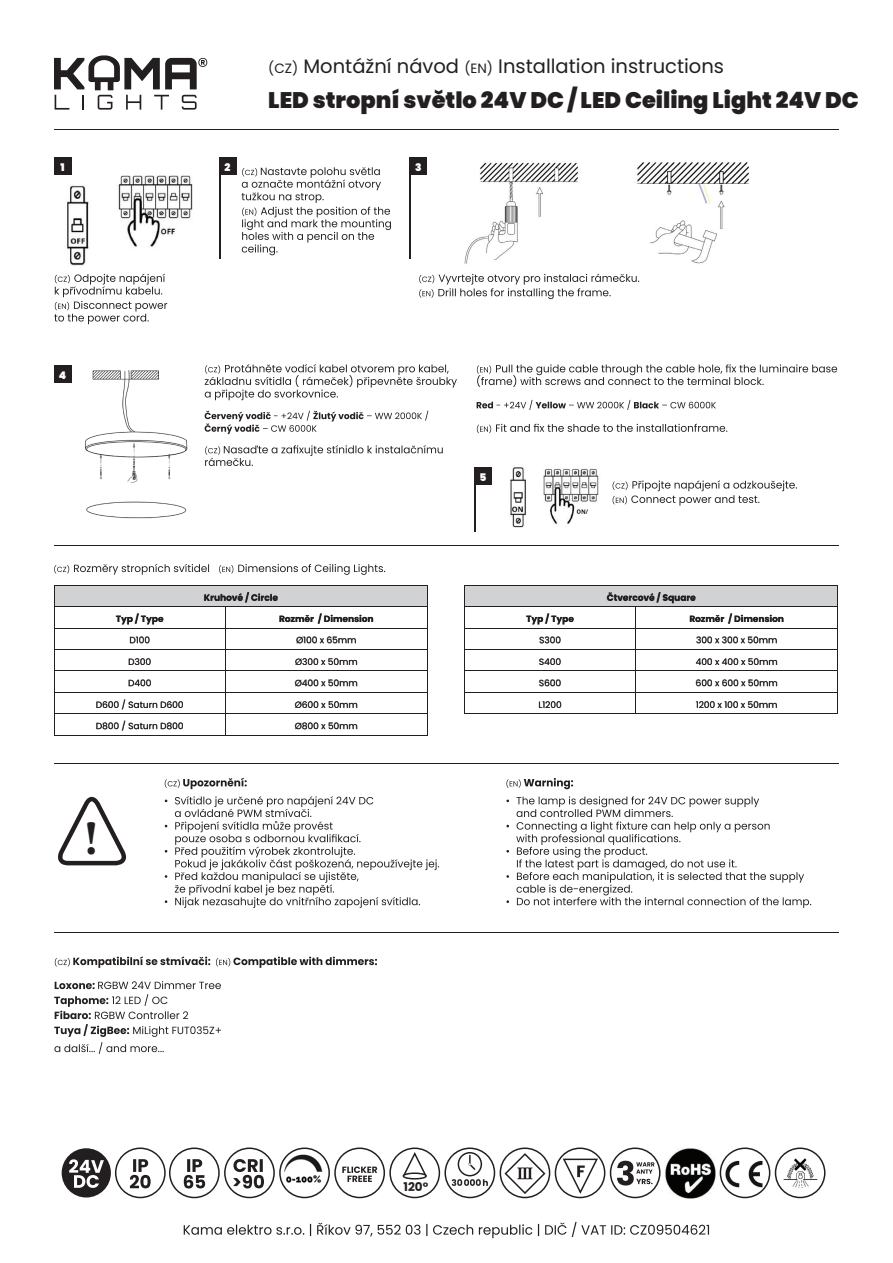
<style>
.page{position:relative;width:893px;height:1263px;background:#fff}
.page>*{position:absolute;margin:0;border:0;box-sizing:border-box;transform-origin:0 0}
.t1{font:700 48px "Minion Pro";color:#231f20}
.t2{font:900 22.5px "Poppins";color:#231f20}
.t3{font:19.5px "Poppins";color:#231f20}
.t4{font:700 12px "Poppins";color:#231f20}
.t5{font:900 10.5px "Poppins";color:#fff}
.t6{font:9px "Poppins";color:#231f20}
.t7{font:700 9px "Poppins";color:#231f20}
.s1{font-size:13.5px}
</style>
<div class="page">
<svg style="left:184px;top:1222px;width:525px;height:16px"></svg>
<hr style="left:54px;top:129px;width:785px;height:1px;background:#231f20">
<hr style="left:54px;top:545px;width:785px;height:1px;background:#231f20">
<hr style="left:54px;top:763px;width:785px;height:1px;background:#231f20">
<hr style="left:54px;top:932px;width:785px;height:1px;background:#231f20">
<svg style="left:54px;top:55px;width:153px;height:55px"></svg>
<img style="left:54px;top:165px;width:168px;height:101px">
<img style="left:85px;top:370px;width:103px;height:149px">
<img style="left:510px;top:467px;width:89px;height:61px">
<img style="left:464px;top:162px;width:114px;height:102px">
<img style="left:637px;top:162px;width:112px;height:102px">
<hr style="left:219px;top:157px;width:1px;height:102px;background:#231f20">
<hr style="left:409px;top:157px;width:2px;height:102px;background:#231f20">
<hr style="left:475px;top:467px;width:1px;height:64px;background:#231f20">
<div style="left:54px;top:157px;width:17px;height:17px;background:#231f20"></div>
<div style="left:54px;top:365px;width:17px;height:17px;background:#231f20"></div>
<div style="left:475px;top:467px;width:17px;height:17px;background:#231f20"></div>
<div style="left:410px;top:157px;width:17px;height:17px;background:#231f20"></div>
<div style="left:219px;top:157px;width:17px;height:17px;background:#231f20"></div>
<svg style="left:54px;top:274px;width:113px;height:50px"></svg>
<svg style="left:419px;top:274px;width:220px;height:25px"></svg>
<svg style="left:205px;top:445px;width:238px;height:21px"></svg>
<svg style="left:205px;top:411px;width:223px;height:23px"></svg>
<svg style="left:205px;top:364px;width:252px;height:36px"></svg>
<svg style="left:54px;top:564px;width:331px;height:11px"></svg>
<svg style="left:613px;top:480px;width:184px;height:26px"></svg>
<div style="left:54px;top:585px;width:374px;height:21px;background:#d1d2d4"></div>
<hr style="left:54px;top:585px;width:171px;height:1px;background:#231f20">
<hr style="left:225px;top:585px;width:203px;height:1px;background:#231f20">
<hr style="left:54px;top:606px;width:171px;height:1px;background:#231f20">
<hr style="left:225px;top:606px;width:203px;height:1px;background:#231f20">
<hr style="left:54px;top:628px;width:171px;height:1px;background:#231f20">
<hr style="left:225px;top:628px;width:203px;height:1px;background:#231f20">
<hr style="left:54px;top:649px;width:171px;height:1px;background:#231f20">
<hr style="left:225px;top:649px;width:203px;height:1px;background:#231f20">
<hr style="left:54px;top:670px;width:171px;height:1px;background:#231f20">
<hr style="left:225px;top:670px;width:203px;height:1px;background:#231f20">
<hr style="left:54px;top:692px;width:171px;height:1px;background:#231f20">
<hr style="left:225px;top:692px;width:203px;height:1px;background:#231f20">
<hr style="left:54px;top:713px;width:171px;height:1px;background:#231f20">
<svg style="left:54px;top:586px;width:1px;height:149px"></svg>
<hr style="left:225px;top:713px;width:203px;height:1px;background:#231f20">
<svg style="left:427px;top:586px;width:1px;height:149px"></svg>
<hr style="left:54px;top:735px;width:171px;height:1px;background:#231f20">
<hr style="left:225px;top:735px;width:203px;height:1px;background:#231f20">
<svg style="left:97px;top:721px;width:86px;height:10px"></svg>
<svg style="left:97px;top:699px;width:86px;height:10px"></svg>
<svg style="left:129px;top:680px;width:22px;height:6px"></svg>
<svg style="left:129px;top:658px;width:22px;height:7px"></svg>
<svg style="left:130px;top:637px;width:19px;height:6px"></svg>
<svg style="left:116px;top:613px;width:47px;height:11px"></svg>
<svg style="left:204px;top:592px;width:169px;height:143px"></svg>
<div style="left:465px;top:585px;width:373px;height:21px;background:#d1d2d4"></div>
<hr style="left:464px;top:585px;width:171px;height:1px;background:#231f20">
<hr style="left:635px;top:585px;width:203px;height:1px;background:#231f20">
<hr style="left:464px;top:606px;width:171px;height:1px;background:#231f20">
<hr style="left:635px;top:606px;width:203px;height:1px;background:#231f20">
<hr style="left:464px;top:628px;width:171px;height:1px;background:#231f20">
<hr style="left:635px;top:628px;width:203px;height:1px;background:#231f20">
<hr style="left:464px;top:649px;width:171px;height:1px;background:#231f20">
<hr style="left:635px;top:649px;width:203px;height:1px;background:#231f20">
<hr style="left:464px;top:670px;width:171px;height:1px;background:#231f20">
<hr style="left:635px;top:670px;width:203px;height:1px;background:#231f20">
<hr style="left:464px;top:692px;width:171px;height:1px;background:#231f20">
<svg style="left:464px;top:586px;width:1px;height:127px"></svg>
<hr style="left:635px;top:692px;width:203px;height:1px;background:#231f20">
<hr style="left:464px;top:713px;width:171px;height:1px;background:#231f20">
<hr style="left:635px;top:713px;width:203px;height:1px;background:#231f20">
<svg style="left:539px;top:701px;width:22px;height:7px"></svg>
<svg style="left:539px;top:680px;width:22px;height:6px"></svg>
<svg style="left:539px;top:658px;width:22px;height:7px"></svg>
<svg style="left:540px;top:637px;width:20px;height:6px"></svg>
<svg style="left:526px;top:613px;width:48px;height:11px"></svg>
<svg style="left:607px;top:592px;width:176px;height:121px"></svg>
<svg style="left:58px;top:797px;width:68px;height:68px"></svg>
<svg style="left:165px;top:796px;width:274px;height:112px"></svg>
<svg style="left:165px;top:778px;width:82px;height:11px"></svg>
<svg style="left:54px;top:981px;width:167px;height:73px"></svg>
<svg style="left:55px;top:956px;width:322px;height:12px"></svg>
<svg style="left:506px;top:796px;width:305px;height:112px"></svg>
<svg style="left:506px;top:778px;width:67px;height:11px"></svg>
<img style="left:665px;top:1148px;width:51px;height:51px">
<div style="left:62px;top:1148px;width:49px;height:49px;background:#231f20;border-radius:50%"></div>
<svg style="left:69px;top:1159px;width:35px;height:29px"></svg>
<svg style="left:720px;top:1147px;width:105px;height:51px"></svg>
<svg style="left:115px;top:1147px;width:545px;height:51px"></svg>
<svg style="left:242px;top:167px;width:149px;height:88px"></svg>
<svg style="left:477px;top:424px;width:250px;height:9px"></svg>
<svg style="left:477px;top:400px;width:239px;height:10px"></svg>
<svg style="left:477px;top:364px;width:360px;height:23px"></svg>
<p class="t5" style="left:60px;top:162px;width:6px">1</p>
<h3 class="t3" style="left:268px;top:55px;width:457px"><span class="s1">(CZ)</span> Montážní návod <span class="s1">(EN)</span> Installation instructions</h3>
<h2 class="t2" style="left:268px;top:87px;width:592px">LED stropní světlo 24V DC / LED Ceiling Light 24V DC</h2>
<p class="t5" style="left:225px;top:162px;width:7px">2</p>
<p class="t5" style="left:415px;top:162px;width:8px">3</p>
<p class="t5" style="left:59px;top:369px;width:9px">4</p>
<p class="t7" style="left:204px;top:592px;width:76px">Kruhové / Circle</p>
<p class="t7" style="left:116px;top:614px;width:49px">Typ / Type</p>
<p class="t7" style="left:279px;top:614px;width:96px">Rozměr / Dimension</p>
<p class="t6" style="left:129px;top:635px;width:22px">D100</p>
<p class="t6" style="left:296px;top:635px;width:62px">Ø100 x 65mm</p>
<p class="t6" style="left:128px;top:656px;width:24px">D300</p>
<p class="t6" style="left:295px;top:656px;width:64px">Ø300 x 50mm</p>
<p class="t6" style="left:128px;top:678px;width:25px">D400</p>
<p class="t6" style="left:295px;top:678px;width:64px">Ø400 x 50mm</p>
<p class="t6" style="left:96px;top:699px;width:89px">D600 / Saturn D600</p>
<p class="t6" style="left:295px;top:699px;width:65px">Ø600 x 50mm</p>
<p class="t6" style="left:96px;top:721px;width:89px">D800 / Saturn D800</p>
<p class="t6" style="left:295px;top:721px;width:65px">Ø800 x 50mm</p>
<h1 class="t1" style="left:85px;top:805px;width:15px">!</h1>
<p class="t5" style="left:480px;top:472px;width:8px">5</p>
<p class="t7" style="left:607px;top:592px;width:91px">Čtvercové / Square</p>
<p class="t7" style="left:526px;top:614px;width:49px">Typ / Type</p>
<p class="t7" style="left:689px;top:614px;width:96px">Rozměr / Dimension</p>
<p class="t6" style="left:539px;top:635px;width:23px">S300</p>
<p class="t6" style="left:696px;top:635px;width:83px">300 x 300 x 50mm</p>
<p class="t6" style="left:539px;top:656px;width:24px">S400</p>
<p class="t6" style="left:696px;top:656px;width:84px">400 x 400 x 50mm</p>
<p class="t6" style="left:539px;top:678px;width:24px">S600</p>
<p class="t6" style="left:696px;top:678px;width:84px">600 x 600 x 50mm</p>
<p class="t6" style="left:538px;top:699px;width:25px">L1200</p>
<p class="t6" style="left:696px;top:699px;width:83px">1200 x 100 x 50mm</p>
<h3 class="t4" style="left:404px;top:1180px;width:26px">120°</h3>
</div>
